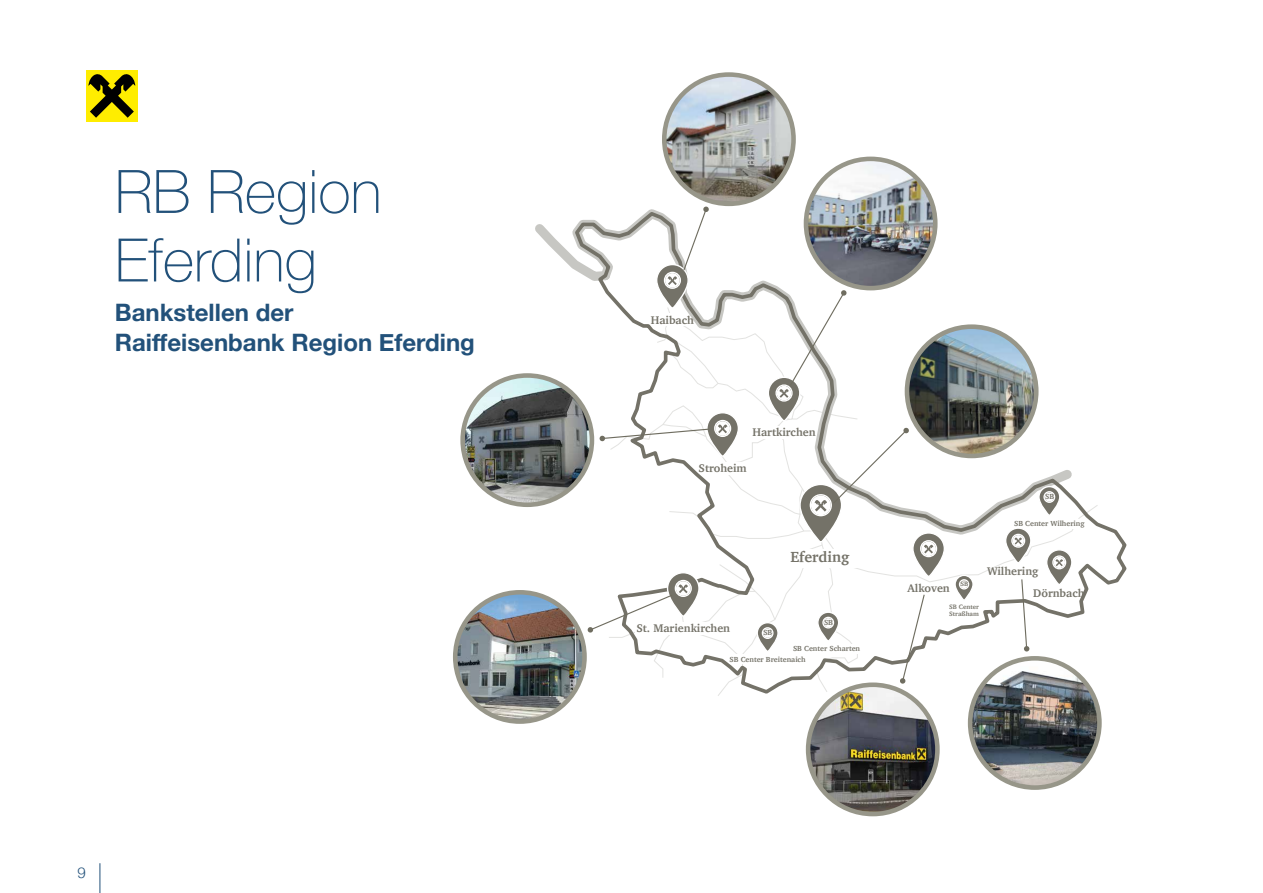
<style>
.page{position:relative;width:1263px;height:893px;background:#fff}
.page>*{position:absolute;margin:0;border:0;box-sizing:border-box;transform-origin:0 0}
.t1{font:100 60px/68.6px "Helvetica Neue";color:#22517a}
.t2{font:700 24px/30px "Helvetica Neue";color:#22517a}
.t3{font:700 15px "Charter";color:#747268}
.t4{font:300 15px "Helvetica Neue";color:#22517a}
.t5{font:700 11.4px "Charter";color:#747268}
.t6{font:700 7.5px "Charter";color:#747268}
.t7{font:700 6.45px/6.4px "Charter";color:#747268}
</style>
<div class="page">
<hr style="left:100px;top:863px;width:1px;height:30px;background:#22517a">
<svg style="left:946px;top:325px;width:181px;height:371px"></svg>
<div style="left:1007px;top:519px;width:80px;height:9px;background:#fff"></div>
<svg style="left:1037px;top:485px;width:24px;height:32px"></svg>
<svg style="left:954px;top:574px;width:20px;height:28px"></svg>
<svg style="left:1045px;top:548px;width:28px;height:39px"></svg>
<svg style="left:1004px;top:527px;width:28px;height:38px"></svg>
<img style="left:806px;top:159px;width:129px;height:47px">
<img style="left:664px;top:75px;width:129px;height:129px;border-radius:65px">
<div style="left:662px;top:72px;width:134px;height:134px;border:5px solid #979689;border-radius:50%"></div>
<img style="left:970px;top:658px;width:129px;height:130px;border-radius:65px">
<div style="left:968px;top:656px;width:134px;height:134px;border:5px solid #979689;border-radius:50%"></div>
<img style="left:808px;top:697px;width:129px;height:116px">
<div style="left:806px;top:682px;width:134px;height:134px;border:5px solid #979689;border-radius:50%"></div>
<img style="left:463px;top:375px;width:129px;height:130px;border-radius:65px">
<div style="left:460px;top:373px;width:134px;height:134px;border:5px solid #979689;border-radius:50%"></div>
<img style="left:455px;top:592px;width:129px;height:130px;border-radius:65px">
<div style="left:453px;top:590px;width:134px;height:134px;border:5px solid #979689;border-radius:50%"></div>
<img style="left:946px;top:327px;width:90px;height:128px">
<div style="left:905px;top:324px;width:133px;height:134px;border:5px solid #979689;border-radius:50%"></div>
<svg style="left:1020px;top:578px;width:9px;height:74px"></svg>
<svg style="left:527px;top:206px;width:419px;height:491px"></svg>
<div style="left:86px;top:70px;width:52px;height:52px;background:#ffed00"></div>
<svg style="left:88px;top:74px;width:47px;height:44px"></svg>
<h1 class="t1" style="left:115px;top:155px;width:268px">RB Region<br>Eferding</h1>
<h2 class="t2" style="left:115px;top:299px;width:362px">Bankstellen der<br>Raiffeisenbank Region Eferding</h2>
<h3 class="t4" style="left:78px;top:860px;width:10px">9</h3>
<p class="t5" style="left:651px;top:310px;width:45px">Haibach</p>
<p class="t5" style="left:752px;top:423px;width:65px">Hartkirchen</p>
<p class="t5" style="left:699px;top:458px;width:50px">Stroheim</p>
<p class="t5" style="left:636px;top:618px;width:95px">St. Marienkirchen</p>
<h3 class="t3" style="left:790px;top:544px;width:61px">Eferding</h3>
<p class="t6" style="left:763px;top:626px;width:10px">SB</p>
<p class="t6" style="left:824px;top:616px;width:10px">SB</p>
<p class="t6" style="left:793px;top:642px;width:69px">SB Center Scharten</p>
<p class="t6" style="left:729px;top:653px;width:78px">SB Center Breitenaich</p>
<p class="t6" style="left:1045px;top:490px;width:10px">SB</p>
<p class="t6" style="left:1014px;top:517px;width:72px">SB Center Wilhering</p>
<p class="t5" style="left:907px;top:578px;width:44px">Alkoven</p>
<p class="t7" style="left:960px;top:581px;width:9px">SB</p>
<p class="t7" style="left:949px;top:604px;width:31px">SB Center<br>Straßham</p>
<p class="t5" style="left:987px;top:562px;width:53px">Wilhering</p>
<p class="t5" style="left:1033px;top:583px;width:53px">Dörnbach</p>
</div>
